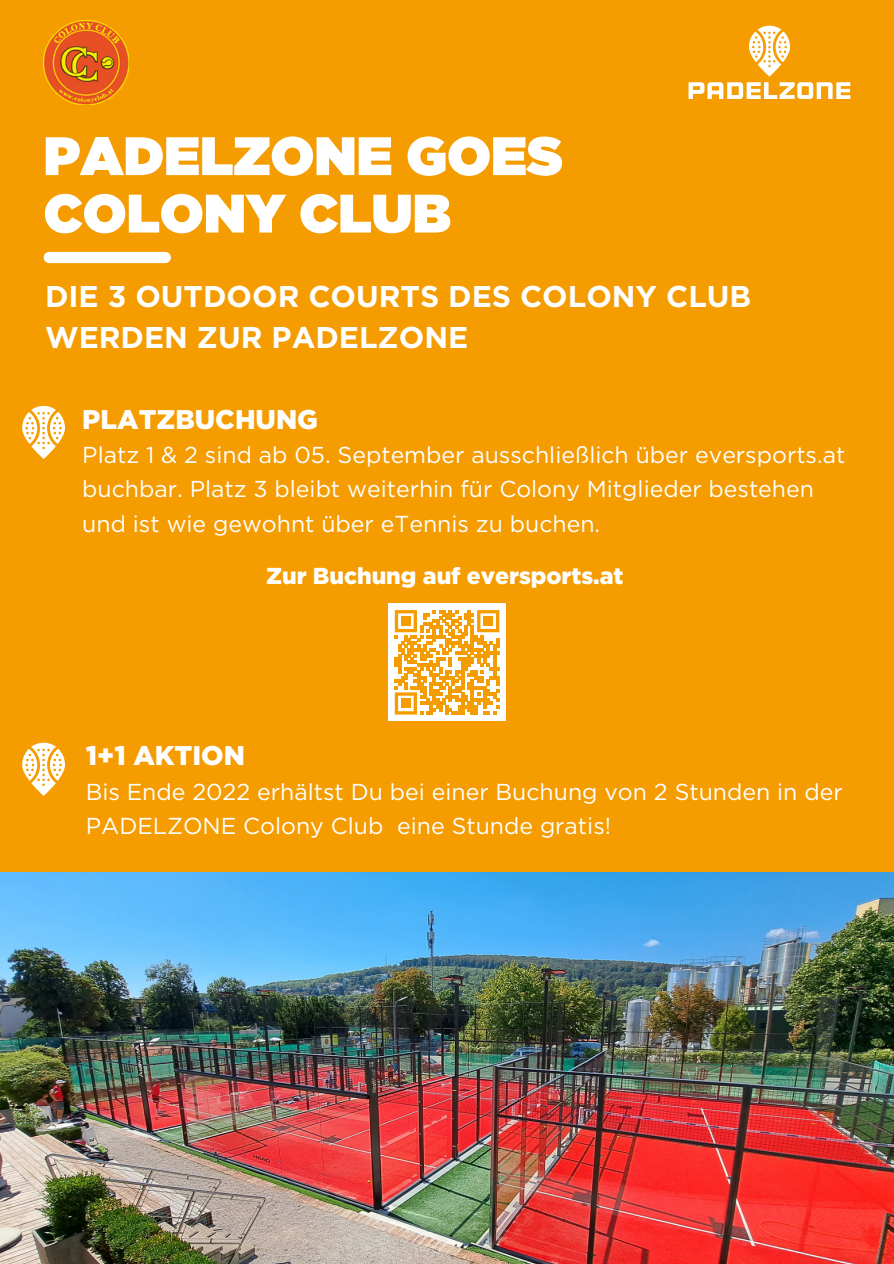
<style>
.page{position:relative;width:894px;height:1264px;background:#fff}
.page>*{position:absolute;margin:0;border:0;box-sizing:border-box;transform-origin:0 0}
.t1{font:900 54px/57.4px "Gotham";color:#fff}
.t2{font:700 30px/41.7px "Gotham";color:#fff}
.t3{font:900 27px "Gotham";color:#fff}
.t4{font:23.1px/34.5px "Gotham";color:#fff}
.t5{font:900 23.1px "Gotham";color:#fff}
</style>
<div class="page">
<div style="left:0;top:0;width:893px;height:1263px;background:#f59c00"></div>
<div style="left:49px;top:252px;width:116px;height:11px;background:#fff"></div>
<img style="left:44px;top:20px;width:84px;height:85px">
<svg style="left:688px;top:26px;width:162px;height:73px"></svg>
<svg style="left:22px;top:406px;width:43px;height:53px"></svg>
<div style="left:388px;top:603px;width:117px;height:118px;background:#fff"></div>
<svg style="left:394px;top:610px;width:105px;height:104px"></svg>
<div style="left:401px;top:616px;width:9px;height:10px;background:#f59c00"></div>
<div style="left:483px;top:616px;width:10px;height:10px;background:#f59c00"></div>
<div style="left:401px;top:698px;width:9px;height:10px;background:#f59c00"></div>
<svg style="left:22px;top:742px;width:43px;height:53px"></svg>
<img style="left:0;top:873px;width:893px;height:390px">
<h1 class="t1" style="left:44px;top:130px;width:520px">PADELZONE GOES<br>COLONY CLUB</h1>
<p class="t2" style="left:45px;top:277px;width:707px">DIE 3 OUTDOOR COURTS DES COLONY CLUB<br>WERDEN ZUR PADELZONE</p>
<p class="t3" style="left:82px;top:407px;width:237px">PLATZBUCHUNG</p>
<p class="t4" style="left:82px;top:438px;width:764px">Platz 1 &amp; 2 sind ab 05. September ausschließlich über eversports.at buchbar. Platz 3 bleibt weiterhin für Colony Mitglieder bestehen und ist wie gewohnt über eTennis zu buchen.</p>
<p class="t5" style="left:266px;top:565px;width:359px">Zur Buchung auf eversports.at</p>
<p class="t3" style="left:86px;top:743px;width:161px">1+1 AKTION</p>
<p class="t4" style="left:86px;top:775px;width:758px">Bis Ende 2022 erhältst Du bei einer Buchung von 2 Stunden in der<br>PADELZONE Colony Club eine Stunde gratis!</p>
</div>
